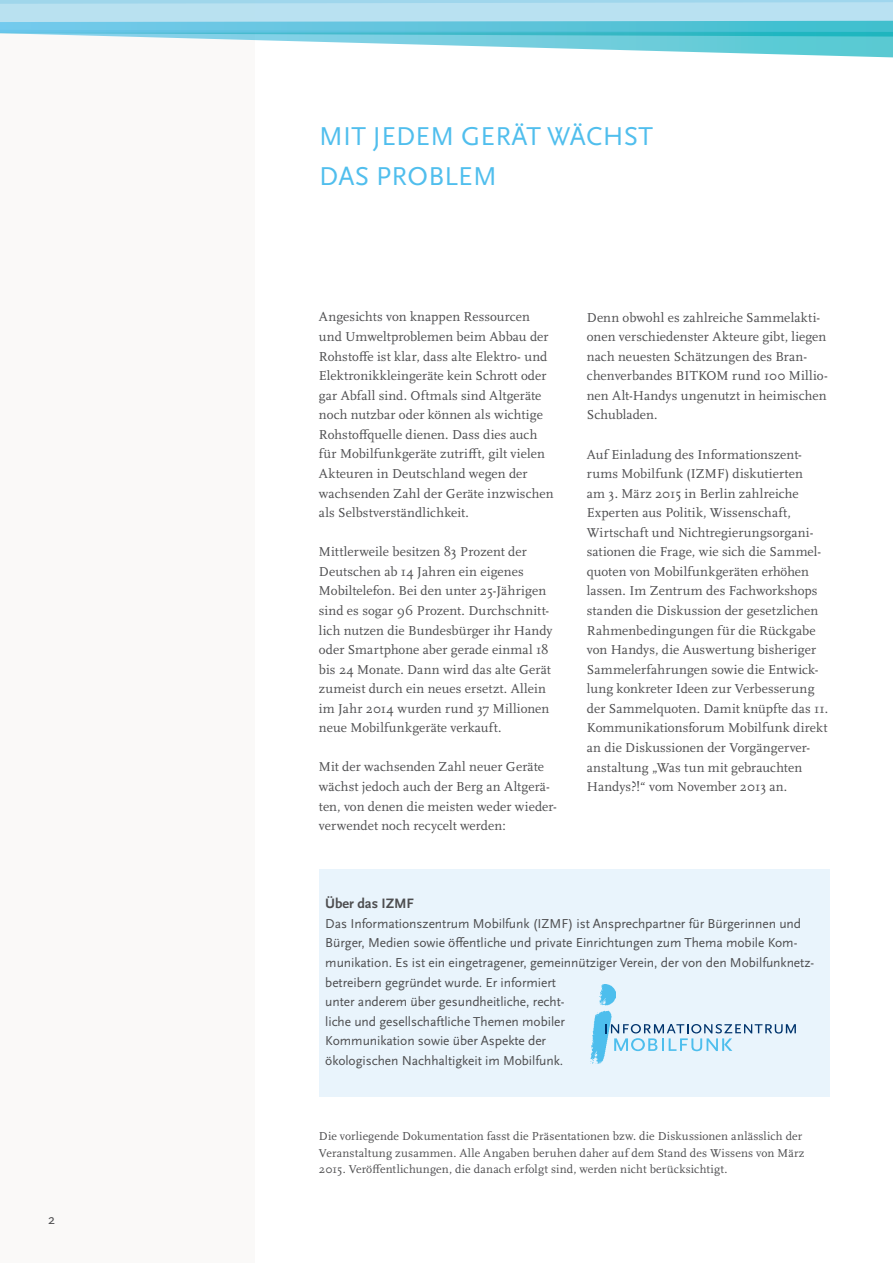
<style>
.page{position:relative;width:893px;height:1263px;background:#fff}
.page>*{position:absolute;margin:0;border:0;box-sizing:border-box;transform-origin:0 0}
.t1{font:27px/39.2px "Scala Sans Pro";letter-spacing:.01em;color:#50beed}
.t2{font:700 14.25px "Scala Sans Pro";letter-spacing:-.005em;color:#4d4d4f}
.t3{font:14.25px "Scala Sans Pro";color:#4d4d4f}
.t4{font:13.5px/19.5px "Scala Pro";letter-spacing:.005em;color:#4d4d4f}
.t5{font:13.5px/19.5px "Scala Sans Pro";letter-spacing:-.005em;color:#4d4d4f}
.t6{font:12px/16.5px "Scala Pro";letter-spacing:.01em;color:#4d4d4f}
</style>
<div class="page">
<div style="left:0;top:0;width:255px;height:1263px;background:#faf9f8"></div>
<svg style="left:0;top:0;width:893px;height:19px"></svg>
<svg style="left:0;top:19px;width:893px;height:39px"></svg>
<div style="left:319px;top:869px;width:510px;height:228px;background:#e9f4fc"></div>
<img style="left:590px;top:984px;width:25px;height:79px">
<svg style="left:605px;top:1024px;width:191px;height:27px"></svg>
<p class="t3" style="left:48px;top:1211px;width:9px">2</p>
<h1 class="t1" style="left:319px;top:117px;width:336px">mit jedem Gerät wächst das Problem</h1>
<p class="t4" style="left:319px;top:307px;width:236px">Angesichts von knappen Ressourcen und Umweltproblemen beim Abbau der Rohstoffe ist klar, dass alte Elektro- und Elektronikkleingeräte kein Schrott oder gar Abfall sind. Oftmals sind Altgeräte noch nutzbar oder können als wichtige Rohstoffquelle dienen. Dass dies auch für Mobilfunkgeräte zutrifft, gilt vielen Akteuren in Deutschland wegen der wachsenden Zahl der Geräte inzwischen als Selbstverständlichkeit.</p>
<p class="t4" style="left:319px;top:542px;width:235px">Mittlerweile besitzen 83 Prozent der Deutschen ab 14 Jahren ein eigenes Mobiltelefon. Bei den unter 25-Jährigen sind es sogar 96 Prozent. Durchschnitt&shy;lich nutzen die Bundesbürger ihr Handy oder Smartphone aber gerade einmal 18 bis 24 Monate. Dann wird das alte Gerät zumeist durch ein neues ersetzt. Allein im Jahr 2014 wurden rund 37 Millionen neue Mobilfunkgeräte verkauft.</p>
<p class="t4" style="left:319px;top:757px;width:240px">Mit der wachsenden Zahl neuer Geräte wächst jedoch auch der Berg an Altgerä&shy;ten, von denen die meisten weder wieder&shy;verwendet noch recycelt werden:</p>
<p class="t4" style="left:587px;top:308px;width:242px">Denn obwohl es zahlreiche Sammelakti&shy;onen verschiedenster Akteure gibt, liegen nach neuesten Schätzungen des Bran&shy;chenverbandes BITKOM rund 100 Millio&shy;nen Alt-Handys ungenutzt in heimischen Schubladen.</p>
<p class="t4" style="left:587px;top:444px;width:243px">Auf Einladung des Informationszent&shy;rums Mobilfunk (IZMF) diskutierten<br>am 3. März 2015 in Berlin zahlreiche Experten aus Politik, Wissenschaft, Wirtschaft und Nichtregierungsorgani&shy;sationen die Frage, wie sich die Sammel&shy;quoten von Mobilfunkgeräten erhöhen lassen. Im Zentrum des Fachworkshops standen die Diskussion der gesetzlichen Rahmenbedingungen für die Rückgabe von Handys, die Auswertung bisheriger Sammelerfahrungen sowie die Entwick&shy;lung konkreter Ideen zur Verbesserung der Sammelquoten. Damit knüpfte das 11.<br>Kommunikationsforum Mobilfunk direkt an die Diskussionen der Vorgängerver&shy;anstaltung „Was tun mit gebrauchten Handys?!“ vom November 2013 an.</p>
<p class="t2" style="left:325px;top:895px;width:90px">Über das IZMF</p>
<p class="t5" style="left:325px;top:914px;width:490px">Das I nformationszentrum Mobilfunk (IZM F) ist Ansprechpartner für Bürgerinnen und Bürger, M edien sowie öffentliche und private Einrichtungen zum Thema mobile Kom&shy;munikation. Es ist ein eingetragener, gemeinnütziger Verein, der von den Mobilfunknetz&shy;betreibern gegründet wurde. E r informiert<br>unter anderem über gesundheitliche, recht-<br>liche und gesellschaftliche Themen mobiler<br>Kommunikation sowie über Aspekte der<br>ökologischen Nachhaltigkeit im M obilfunk.</p>
<p class="t6" style="left:319px;top:1128px;width:487px">Die vorliegende Dokumentation fasst die Präsentationen bzw. die Diskussionen anlässlich der<br>Veranstaltung zusammen. Alle Angaben beruhen daher auf dem Stand des Wissens von März<br>2015. Veröffentlichungen, die danach erfolgt sind, werden nicht berücksichtigt.</p>
</div>
